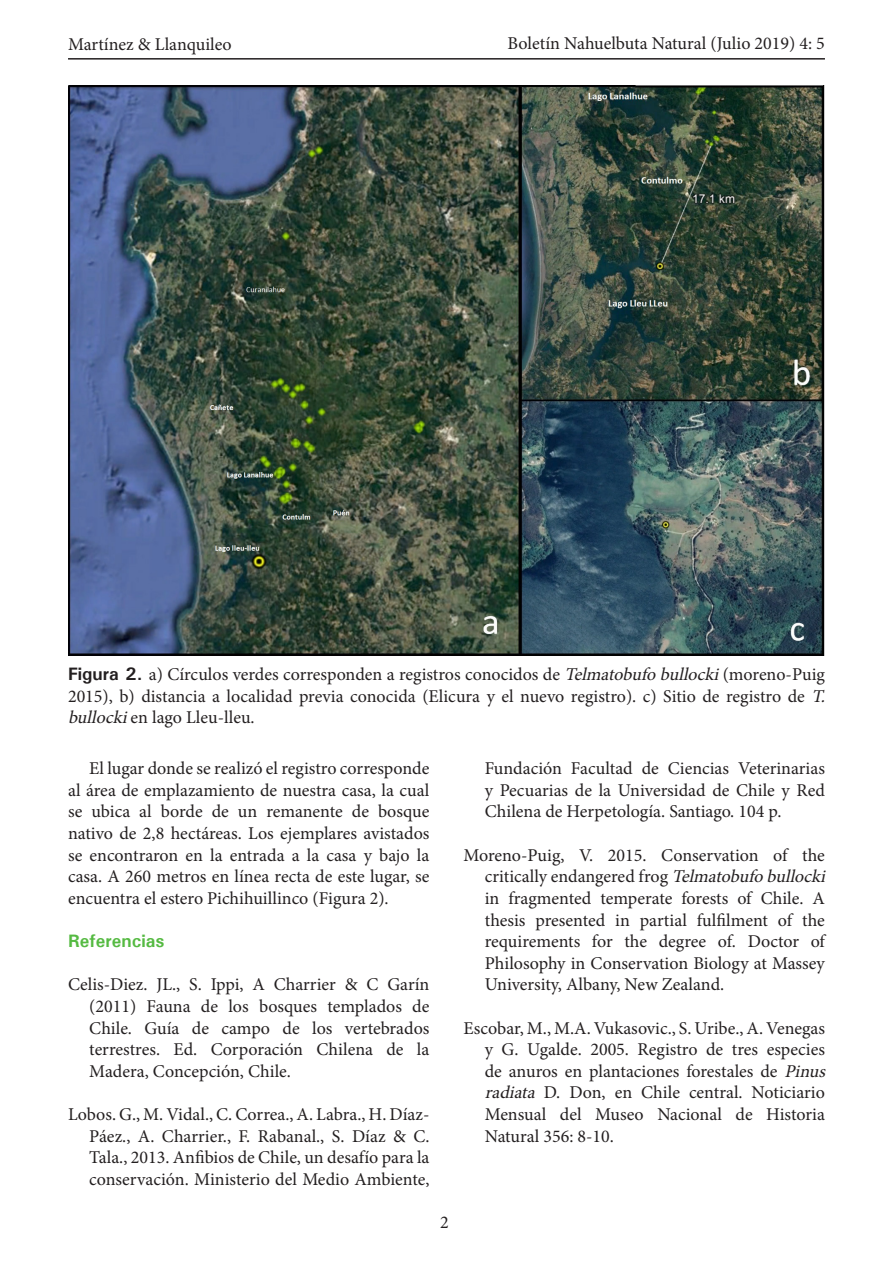
<style>
.page{position:relative;width:893px;height:1263px;background:#fff}
.page>*{position:absolute;margin:0;border:0;box-sizing:border-box;transform-origin:0 0}
.Bibliografía{font:18px/21.6px "Minion Pro";color:#231f20;text-align:justify}
.Main_text{font:18px/21.6px "Minion Pro";color:#231f20;text-align:justify}
.Subtitulo{font:700 18px "Univers";color:#55ba42}
.s1{font-family:"Univers";font-weight:700}
.s2{font-style:italic}
</style>
<div class="page">
<hr style="left:68px;top:58px;width:757px;height:2px;background:#231f20">
<img style="left:68px;top:85px;width:757px;height:571px">
<p class="Main_text" style="left:68px;top:33px;width:165px">Martínez &amp; Llanquileo</p>
<p class="Main_text" style="left:508px;top:33px;width:319px">Boletín Nahuelbuta Natural (Julio 2019) 4: 5</p>
<p class="Main_text" style="left:68px;top:663px;width:764px;text-align:left"><span class="s1">Figura 2.</span> a) Círculos verdes corresponden a registros conocidos de <span class="s2">Telmatobufobullocki</span>(moreno-Puig<br>2015), b) distancia a localidad previa conocida (Elicura y el nuevo registro). c) Sitio de registro de <span class="s2">T. bullocki</span>en lago Lleu-lleu.</p>
<p class="Main_text" style="left:68px;top:758px;width:363px;text-indent:21px">El lugar donde se realizó el registro corresponde al área de emplazamiento de nuestra casa, la cual se ubica al borde de un remanente de bosque nativo de 2,8 hectáreas. Los ejemplares avistados se encontraron en la entrada a la casa y bajo la casa. A 260 metros en línea recta de este lugar, se encuentra el estero Pichihuillinco (Figura 2).</p>
<p class="Subtitulo" style="left:68px;top:929px;width:98px">Referencias</p>
<p class="Bibliografía" style="left:89px;top:974px;width:342px;text-indent:-21px">Celis-Diez. JL., S. Ippi, A Charrier &amp; C Garín (2011) Fauna de los bosques templados de Chile. Guía de campo de los vertebrados terrestres. Ed. Corporación Chilena de la Madera, Concepción, Chile.</p>
<p class="Bibliografía" style="left:89px;top:1103px;width:342px;text-indent:-21px">Lobos. G., M. Vidal., C. Correa., A. Labra., H. Díaz-Páez., A. Charrier., F. Rabanal., S. Díaz &amp; C.<br>Tala., 2013. Anfibios de Chile, un desafío para la conservación. Ministerio del Medio Ambiente,</p>
<p class="Main_text" style="left:440px;top:1211px;width:10px">2</p>
<p class="Bibliografía" style="left:485px;top:758px;width:342px">Fundación Facultad de Ciencias Veterinarias y Pecuarias de la Universidad de Chile y Red Chilena de Herpetología. Santiago. 104 p.</p>
<p class="Bibliografía" style="left:485px;top:844px;width:347px;text-align:left;text-indent:-21px">Moreno-Puig, V. 2015. Conservation of the critically endangered frog <span class="s2">Telmatobufobullocki </span>in fragmented temperate forests of Chile. A thesis presented in partial fulfilment of the requirements for the degree of. Doctor of Philosophy in Conservation Biology at Massey University, Albany, New Zealand.</p>
<p class="Bibliografía" style="left:485px;top:1017px;width:347px;text-align:left;text-indent:-21px">Escobar, M., M.A. Vukasovic., S. Uribe., A. Venegas y G. Ugalde. 2005. Registro de tres especies de anuros en plantaciones forestales de <span class="s2">Pinus radiata</span> D. Don, en Chile central. Noticiario Mensual del Museo Nacional de Historia Natural 356: 8-10.</p>
</div>
